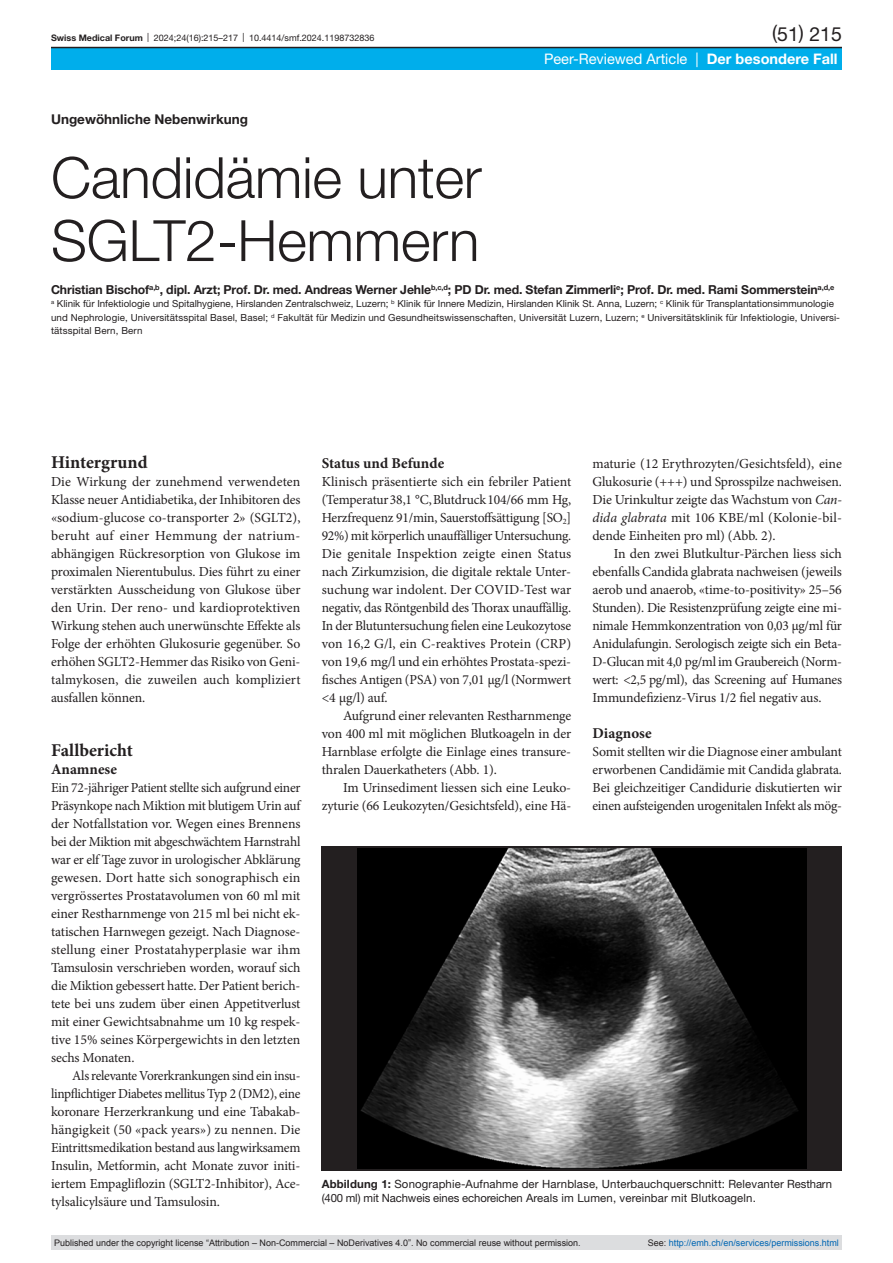
<style>
.page{position:relative;width:893px;height:1263px;background:#fff}
.page>*{position:absolute;margin:0;border:0;box-sizing:border-box;transform-origin:0 0}
.article-title-L38{font:300 57px/63px "Helvetica Neue LT Pro";letter-spacing:-.005em;color:#231f20}
.t1{font:19.5px "Helvetica Neue LT Pro";color:#231f20}
.head1{font:700 18px "Minion Pro";color:#231f20}
.head2{font:700 15px "Minion Pro";color:#231f20}
.t2{font:14.55px "Helvetica Neue LT Pro";color:#fff}
.paragraph{font:13.8px/18px "Minion Pro";letter-spacing:-.01em;color:#231f20;text-align:justify}
.paragraph-indent{font:13.8px/18px "Minion Pro";letter-spacing:-.01em;color:#231f20;text-align:justify}
.pre-heading{font:700 13.5px "Helvetica Neue LT Pro";color:#231f20}
.authors{font:700 12.3px "Helvetica Neue LT Pro";letter-spacing:-.01em;color:#231f20}
.figure-caption{font:11.4px/14.2px "Helvetica Neue LT Pro";letter-spacing:.01em;color:#231f20}
.affiliations{font:9.75px/13.5px "Helvetica Neue LT Pro";letter-spacing:.01em;color:#231f20}
.t3{font:9px "Arial";color:#231f20}
.t4{font:9px "Helvetica Neue LT Pro";color:#231f20}
.t5{font:9px "Arial";color:#0066b3}
.s1{font-weight:700}
.s2{font-style:italic}
.s3{color:#231f20}
</style>
<div class="page">
<div style="left:322px;top:846px;width:520px;height:324px;background:#231f20"></div>
<img style="left:357px;top:848px;width:449px;height:320px">
<div style="left:51px;top:47px;width:791px;height:23px;background:#00aeeb"></div>
<hr style="left:51px;top:47px;width:791px;height:1px;background:#231f20">
<div style="left:51px;top:1235px;width:791px;height:15px;background:#dcdddf"></div>
<p class="t4" style="left:51px;top:32px;width:325px"><span class="s1">Swiss Medical Forum</span> | 2024;24(16):215–217 | 10.4414/smf.2024.1198732836</p>
<h2 class="t1" style="left:772px;top:22px;width:71px">(51) 215</h2>
<p class="t2" style="left:544px;top:49px;width:295px">Peer-Reviewed Article | <span class="s1">Der besondere Fall</span></p>
<p class="pre-heading" style="left:51px;top:111px;width:198px">Ungewöhnliche Nebenwirkung</p>
<p class="article-title-L38" style="left:51px;top:145px;width:432px">Candidämie unter<br>SGLT2-Hemmern</p>
<p class="authors" style="left:51px;top:282px;width:785px">Christian Bischof<sup>a,b</sup>, dipl. Arzt; Prof. Dr. med. Andreas Werner Jehle<sup>b,c,d</sup>; PD Dr. med. Stefan Zimmerli<sup>e</sup>; Prof. Dr. med. Rami Sommerstein<sup>a,d,e</sup></p>
<p class="affiliations" style="left:51px;top:297px;width:791px"><sup>a</sup> Klinik für Infektiologie und Spitalhygiene, Hirslanden Zentralschweiz, Luzern; <sup>b</sup> Klinik für Innere Medizin, Hirslanden Klinik St. Anna, Luzern; <sup>c</sup> Klinik für Transplantationsimmunologie und Nephrologie, Universitätsspital Basel, Basel; <sup>d</sup> Fakultät für Medizin und Gesundheitswissenschaften, Universität Luzern, Luzern; <sup>e</sup> Universitätsklinik für Infektiologie, Universi&shy;tätsspital Bern, Bern</p>
<p class="head1" style="left:51px;top:450px;width:98px">Hintergrund</p>
<p class="paragraph" style="left:51px;top:473px;width:251px">Die Wirkung der zunehmend verwendeten Klasse neuer Antidiabetika, der Inhibitoren des «sodium-glucose co-transporter 2» (SGLT2), beruht auf einer Hemmung der natrium&shy;abhängigen Rückresorption von Glukose im proximalen Nierentubulus. Dies führt zu einer verstärkten Ausscheidung von Glukose über den Urin. Der reno- und kardioprotektiven Wirkung stehen auch unerwünschte Effekte als Folge der erhöhten Glukosurie gegenüber. So erhöhen SGLT2-Hemmer das Risiko von Geni&shy;talmykosen, die zuweilen auch kompliziert ausfallen können.</p>
<p class="head1" style="left:51px;top:738px;width:84px">Fallbericht</p>
<p class="head2" style="left:51px;top:759px;width:68px">Anamnese</p>
<p class="paragraph" style="left:51px;top:779px;width:251px">Ein 72-jähriger Patient stellte sich aufgrund einer Präsynkope nach Miktion mit blutigem Urin auf der Notfallstation vor. Wegen eines Brennens bei der Miktion mit abgeschwächtem Harnstrahl war er elf Tage zuvor in urologischer Abklärung gewesen. Dort hatte sich sonographisch ein vergrössertes Prostatavolumen von 60 ml mit einer Restharnmenge von 215 ml bei nicht ek&shy;tatischen Harnwegen gezeigt. Nach Diagnose&shy;stellung einer Prostatahyperplasie war ihm Tamsulosin verschrieben worden, worauf sich die Miktion gebessert hatte. Der Patient berich&shy;tete bei uns zudem über einen Appetitverlust mit einer Gewichtsabnahme um 10 kg respek&shy;tive 15% seines Körpergewichts in den letzten sechs Monaten.</p>
<p class="paragraph-indent" style="left:51px;top:1067px;width:251px;text-indent:21px">Als relevante Vorerkrankungen sind ein insu&shy;linpflichtiger Diabetes mellitus Typ 2 (DM2), eine koronare Herzerkrankung und eine Tabakab&shy;hängigkeit (50 «pack years») zu nennen. Die Eintrittsmedikation bestand aus langwirksamem Insulin, Metformin, acht Monate zuvor initi&shy;iertem Empagliflozin (SGLT2-Inhibitor), Ace&shy;tylsalicylsäure und Tamsulosin.</p>
<p class="head2" style="left:322px;top:453px;width:124px">Status und Befunde</p>
<p class="paragraph" style="left:322px;top:473px;width:251px">Klinisch präsentierte sich ein febriler Patient (Temperatur 38,1 °C, Blutdruck 104/66 mm Hg, Herzfrequenz 91/min, Sauerstoffsättigung [SO<sub>2</sub>] 92%) mit körperlich unauffälliger Untersuchung.<br>Die genitale Inspektion zeigte einen Status nach Zirkumzision, die digitale rektale Unter&shy;suchung war indolent. Der COVID-Test war negativ, das Röntgenbild des Thorax unauffällig.<br>In der Blutuntersuchung fielen eine Leukozytose von 16,2 G/l, ein C-reaktives Protein (CRP) von 19,6 mg/l und ein erhöhtes Prostata-spezi&shy;fisches Antigen (PSA) von 7,01 µg/l (Normwert &lt;4 µg/l) auf.</p>
<p class="paragraph-indent" style="left:322px;top:707px;width:251px;text-indent:21px">Aufgrund einer relevanten Restharnmenge von 400 ml mit möglichen Blutkoageln in der Harnblase erfolgte die Einlage eines transure&shy;thralen Dauerkatheters (Abb. 1).</p>
<p class="paragraph-indent" style="left:322px;top:779px;width:251px;text-align:right">Im Urinsediment liessen sich eine Leuko&shy;zyturie (66 Leukozyten/Gesichtsfeld), eine Hä-</p>
<p class="paragraph-indent" style="left:592px;top:455px;width:251px">maturie (12 Erythrozyten/Gesichtsfeld), eine Glukosurie (+++) und Sprosspilze nachweisen.<br>Die Urinkultur zeigte das Wachstum von <span class="s2">Can&shy;dida glabrata</span> mit 106 KBE/ml (Kolonie-bil&shy;dende Einheiten pro ml) (Abb. 2).</p>
<p class="paragraph-indent" style="left:592px;top:545px;width:251px;text-indent:21px">In den zwei Blutkultur-Pärchen liess sich ebenfalls Candida glabrata nachweisen (jeweils aerob und anaerob, «time-to-positivity» 25–56<br>Stunden). Die Resistenzprüfung zeigte eine mi&shy;nimale Hemmkonzentration von 0,03 µg/ml für Anidulafungin. Serologisch zeigte sich ein Beta-D-Glucan mit 4,0 pg/ml im Graubereich (Norm&shy;wert: &lt;2,5 pg/ml), das Screening auf Humanes Immundefizienz-Virus 1/2 fiel negativ aus.</p>
<p class="head2" style="left:592px;top:723px;width:61px">Diagnose</p>
<p class="paragraph" style="left:592px;top:743px;width:251px">Somit stellten wir die Diagnose einer ambulant erworbenen Candidämie mit Candida glabrata.<br>Bei gleichzeitiger Candidurie diskutierten wir einen aufsteigenden urogenitalen Infekt als mög-</p>
<p class="figure-caption" style="left:322px;top:1177px;width:512px"><span class="s1">Abbildung 1:</span> Sonographie-Aufnahme der Harnblase, Unterbauchquerschnitt: Relevanter Restharn (400 ml) mit Nachweis eines echoreichen Areals im Lumen, vereinbar mit Blutkoageln.</p>
<p class="t3" style="left:54px;top:1237px;width:528px">Published under the copyright license “Attribution – Non-Commercial – NoDerivatives 4.0”. No commercial reuse without permission.</p>
<p class="t5" style="left:648px;top:1237px;width:193px"><span class="s3">See:</span> http://emh.ch/en/services/permissions.html</p>
</div>
